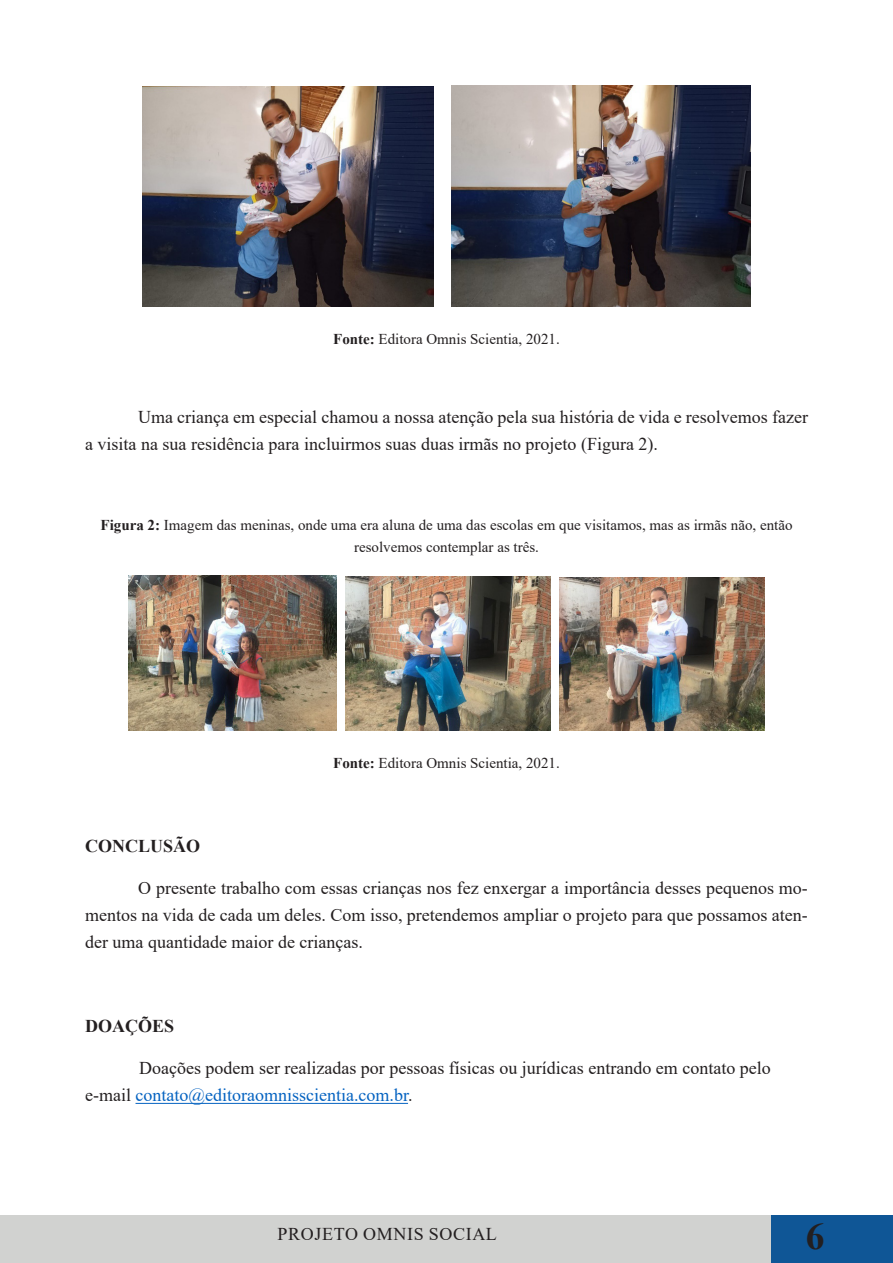
<style>
.page{position:relative;width:893px;height:1263px;background:#fff}
.page>*{position:absolute;margin:0;border:0;box-sizing:border-box;transform-origin:0 0}
.t1{font:700 37.5px "Times New Roman";color:#231f20}
.t2{font:18px/27px "Times New Roman";color:#231f20}
.t3{font:18px "Times New Roman";letter-spacing:.035em;color:#231f20}
.t4{font:700 18px "Times New Roman";color:#231f20}
.t5{font:15px/22.5px "Times New Roman";color:#231f20;text-align:center}
.s1{font-weight:700}
.s2{color:#0563c1}
</style>
<div class="page">
<div style="left:0;top:1215px;width:893px;height:48px;background:#d1d2d0"></div>
<div style="left:771px;top:1215px;width:122px;height:48px;background:#0f5696"></div>
<hr style="left:892px;top:1215px;width:1px;height:48px;background:#d1d2d0">
<hr style="left:136px;top:1103px;width:272px;height:1px;background:#0563c1">
<img style="left:142px;top:86px;width:291px;height:220px">
<img style="left:451px;top:85px;width:300px;height:221px">
<img style="left:129px;top:575px;width:207px;height:156px">
<img style="left:345px;top:577px;width:206px;height:154px">
<img style="left:560px;top:578px;width:204px;height:153px">
<p class="t5" style="left:333px;top:327px;width:228px"><span class="s1">Fonte:</span> Editora Omnis Scientia, 2021.</p>
<p class="t2" style="left:85px;top:403px;width:724px;text-indent:53px">Uma criança em especial chamou a nossa atenção pela sua história de vida e resolvemos fazer a visita na sua residência para incluirmos suas duas irmãs no projeto (Figura 2).</p>
<p class="t5" style="left:101px;top:513px;width:693px"><span class="s1">Figura 2:</span> Imagem das meninas, onde uma era aluna de uma das escolas em que visitamos, mas as irmãs não, então resolvemos contemplar as três.</p>
<p class="t5" style="left:333px;top:752px;width:228px"><span class="s1">Fonte:</span> Editora Omnis Scientia, 2021.</p>
<p class="t4" style="left:85px;top:833px;width:117px">CONCLUSÃO</p>
<p class="t2" style="left:85px;top:874px;width:724px;text-align:justify;text-indent:53px">O presente trabalho com essas crianças nos fez enxergar a importância desses pequenos mo&shy;mentos na vida de cada um deles. Com isso, pretendemos ampliar o projeto para que possamos aten&shy;der uma quantidade maior de crianças.</p>
<p class="t4" style="left:85px;top:1013px;width:91px">DOAÇÕES</p>
<p class="t2" style="left:85px;top:1054px;width:687px;text-indent:54px">Doações podem ser realizadas por pessoas físicas ou jurídicas entrando em contato pelo e-mail <span class="s2">contato@editoraomnisscientia.com.br</span>.</p>
<p class="t3" style="left:278px;top:1221px;width:221px">PROJETO OMNIS SOCIAL</p>
<h1 class="t1" style="left:806px;top:1209px;width:20px">6</h1>
</div>
